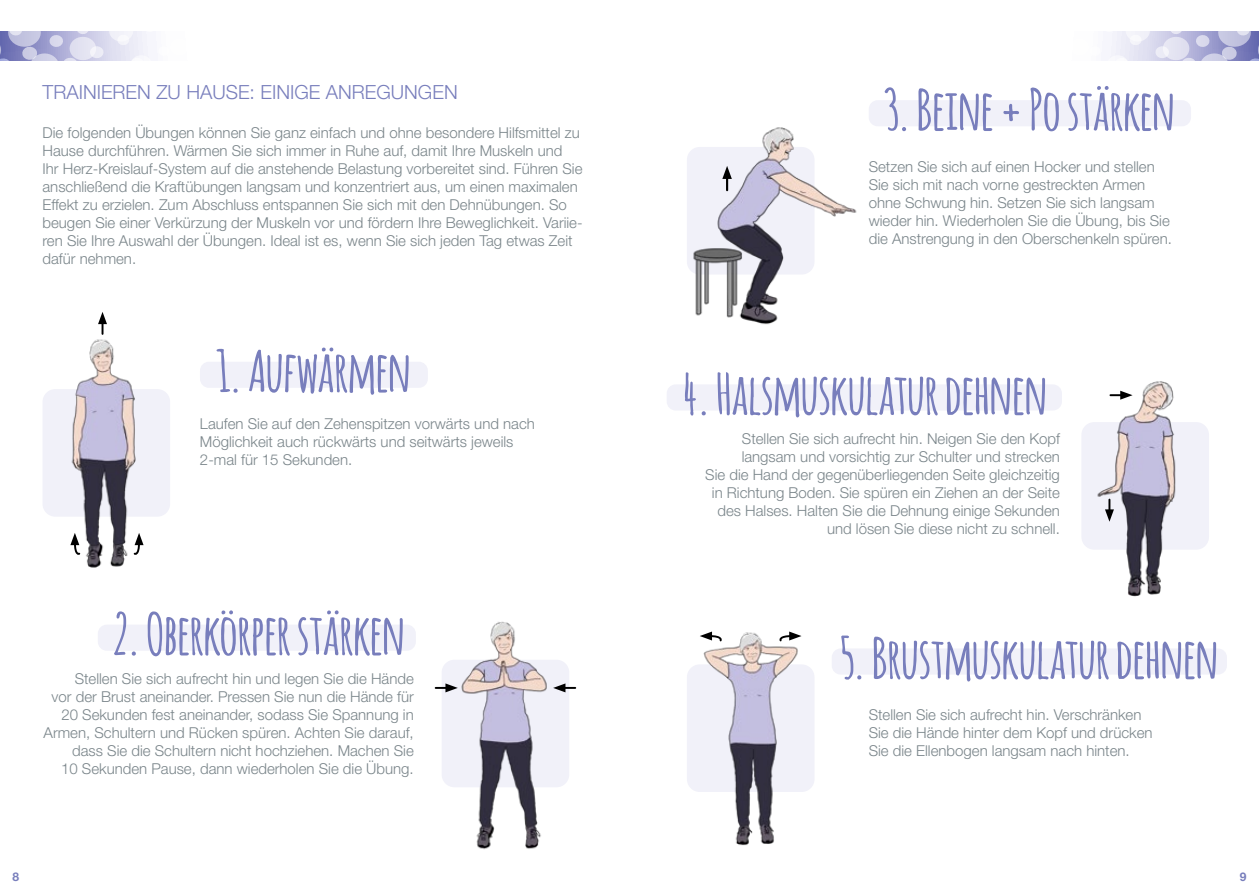
<style>
.page{position:relative;width:1259px;height:893px;background:#fff}
.page>*{position:absolute;margin:0;border:0;box-sizing:border-box;transform-origin:0 0}
.t1{font:700 55.95px "Amatic";color:#787ebc}
.t2{font:300 19.5px "Helvetica Neue LT Pro";color:#787ebc}
.t3{font:300 15px/18px "Helvetica Neue LT Pro";color:#7a858a}
.t4{font:700 12px "Helvetica Neue LT Pro";color:#787ebc}
</style>
<div class="page">
<svg style="left:1110px;top:32px;width:149px;height:28px;background:#c7c7e3"></svg>
<svg style="left:0;top:32px;width:149px;height:28px;background:#c7c7e3"></svg>
<img style="left:689px;top:127px;width:168px;height:198px">
<svg style="left:722px;top:166px;width:10px;height:24px"></svg>
<div style="left:442px;top:660px;width:127px;height:127px;background:#f1f1f9;border-radius:13px"></div>
<img style="left:461px;top:621px;width:86px;height:229px">
<svg style="left:436px;top:683px;width:22px;height:9px"></svg>
<svg style="left:553px;top:683px;width:22px;height:9px"></svg>
<div style="left:43px;top:389px;width:127px;height:128px;background:#f1f1f9;border-radius:13px"></div>
<img style="left:71px;top:334px;width:65px;height:234px">
<svg style="left:133px;top:533px;width:11px;height:23px"></svg>
<svg style="left:70px;top:533px;width:11px;height:23px"></svg>
<svg style="left:98px;top:312px;width:9px;height:22px"></svg>
<div style="left:200px;top:362px;width:228px;height:26px;background:#f1f1f9;border-radius:9px"></div>
<div style="left:98px;top:625px;width:318px;height:26px;background:#f1f1f9;border-radius:9px"></div>
<div style="left:666px;top:384px;width:396px;height:26px;background:#f1f1f9;border-radius:9px"></div>
<div style="left:868px;top:100px;width:323px;height:26px;background:#f1f1f9;border-radius:9px"></div>
<div style="left:1081px;top:422px;width:128px;height:128px;background:#f1f1f9;border-radius:13px"></div>
<img style="left:1097px;top:381px;width:79px;height:216px">
<svg style="left:1105px;top:500px;width:9px;height:22px"></svg>
<svg style="left:1110px;top:391px;width:22px;height:9px"></svg>
<div style="left:687px;top:664px;width:127px;height:128px;background:#f1f1f9;border-radius:13px"></div>
<img style="left:703px;top:632px;width:99px;height:214px">
<svg style="left:778px;top:631px;width:23px;height:11px"></svg>
<svg style="left:700px;top:631px;width:23px;height:11px"></svg>
<div style="left:831px;top:648px;width:396px;height:27px;background:#f1f1f9;border-radius:9px"></div>
<h2 class="t2" style="left:43px;top:80px;width:417px">TRAINIEREN ZU HAUSE: EINIGE ANREGUNGEN</h2>
<p class="t3" style="left:43px;top:124px;width:541px">Die folgenden Übungen können Sie ganz einfach und ohne besondere Hilfsmittel zu Hause durchführen. Wärmen Sie sich immer in Ruhe auf, damit Ihre Muskeln und<br>Ihr Herz-Kreislauf-System auf die anstehende Belastung vorbereitet sind. Führen Sie anschließend die Kraftübungen langsam und konzentriert aus, um einen maximalen Effekt zu erzielen. Zum Abschluss entspannen Sie sich mit den Dehnübungen. So beugen Sie einer Verkürzung der Muskeln vor und fördern Ihre Beweglichkeit. Variie&shy;ren Sie Ihre Auswahl der Übungen. Ideal ist es, wenn Sie sich jeden Tag etwas Zeit dafür nehmen.</p>
<h1 class="t1" style="left:217px;top:331px;width:195px">1. Aufwärmen</h1>
<p class="t3" style="left:200px;top:414px;width:336px">Laufen Sie auf den Zehenspitzen vorwärts und nach<br>Möglichkeit auch rückwärts und seitwärts jeweils<br>2-mal für 15 Sekunden.</p>
<h1 class="t1" style="left:113px;top:594px;width:293px">2. Oberkörper stärken</h1>
<p class="t3" style="left:44px;top:669px;width:372px;text-align:right">Stellen Sie sich aufrecht hin und legen Sie die Hände<br>vor der Brust aneinander. Pressen Sie nun die Hände für 20 Sekunden fest aneinander, sodass Sie Spannung in Armen, Schultern und Rücken spüren. Achten Sie darauf, dass Sie die Schultern nicht hochziehen. Machen Sie<br>10 Sekunden Pause, dann wiederholen Sie die Übung.</p>
<h1 class="t1" style="left:885px;top:70px;width:291px">3. Beine + Po stärken</h1>
<p class="t3" style="left:868px;top:157px;width:305px">Setzen Sie sich auf einen Hocker und stellen Sie sich mit nach vorne gestreckten Armen ohne Schwung hin. Setzen Sie sich langsam wieder hin. Wiederholen Sie die Übung, bis Sie die Anstrengung in den Oberschenkeln spüren.</p>
<h1 class="t1" style="left:682px;top:354px;width:366px">4. Halsmuskulatur dehnen</h1>
<p class="t3" style="left:705px;top:429px;width:356px;text-align:right">Stellen Sie sich aufrecht hin. Neigen Sie den Kopf langsam und vorsichtig zur Schulter und strecken<br>Sie die Hand der gegenüberliegenden Seite gleichzeitig in Richtung Boden. Sie spüren ein Ziehen an der Seite des Halses. Halten Sie die Dehnung einige Sekunden und lösen Sie diese nicht zu schnell.</p>
<h1 class="t1" style="left:841px;top:618px;width:378px">5. Brustmuskulatur dehnen</h1>
<p class="t3" style="left:868px;top:705px;width:285px">Stellen Sie sich aufrecht hin. Verschränken<br>Sie die Hände hinter dem Kopf und drücken<br>Sie die Ellenbogen langsam nach hinten.</p>
<p class="t4" style="left:13px;top:870px;width:8px">8</p>
<p class="t4" style="left:1239px;top:870px;width:8px">9</p>
</div>
